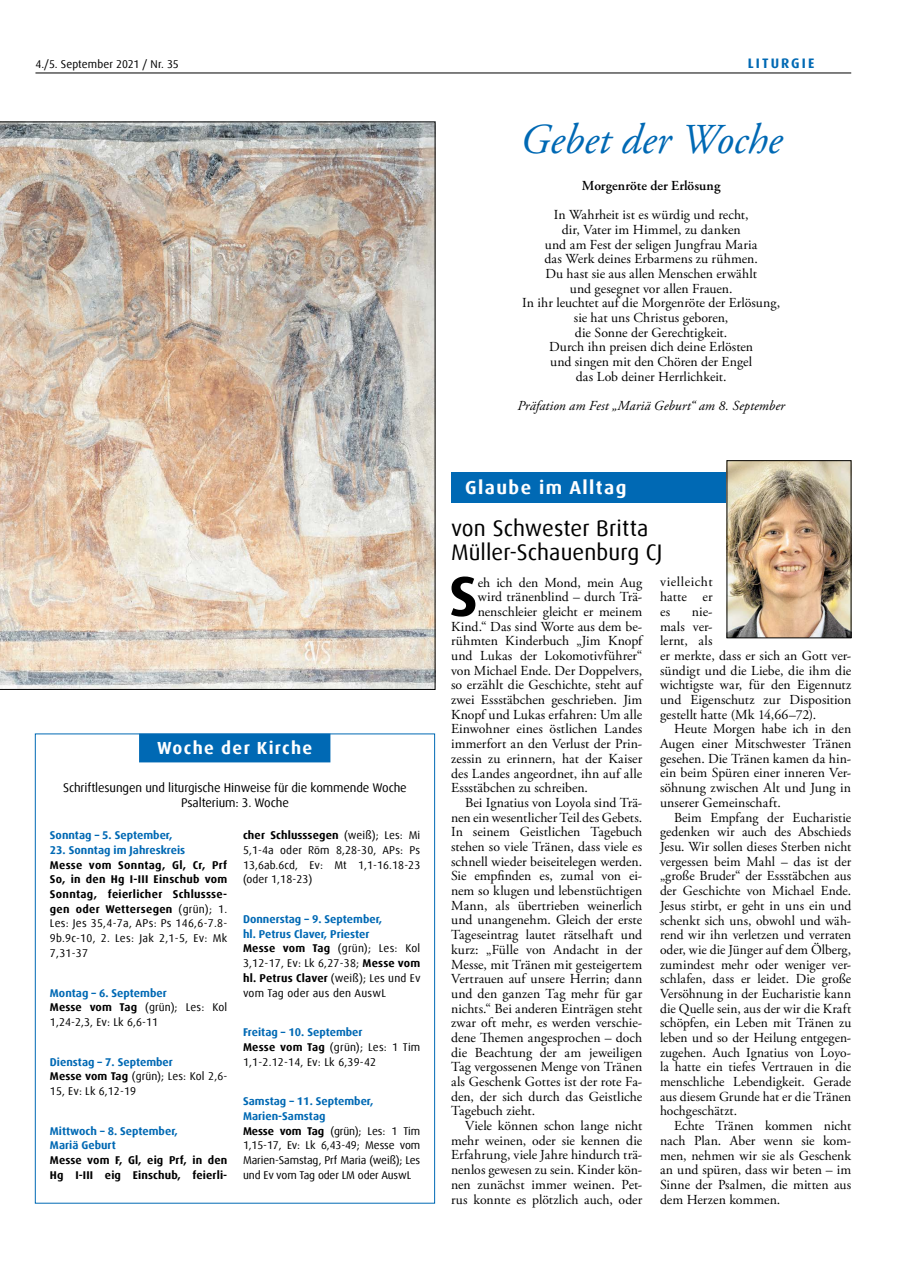
<style>
.page{position:relative;width:908px;height:1276px;background:#fff}
.page>*{position:absolute;margin:0;border:0;box-sizing:border-box;transform-origin:0 0}
.t1{font:700 56.5px "Dax Offc Pro";color:#000}
.t2{font:italic 42.5px "Adobe Garamond Pro";letter-spacing:-.005em;color:#0069b4}
.t3{font:22.5px/23.8px "Dax Offc Pro";letter-spacing:.005em;color:#000}
.t4{font:700 18.75px "Dax Offc Pro";letter-spacing:.075em;color:#fff}
.t5{font:700 17.5px "Dax Offc Pro";letter-spacing:.075em;color:#fff}
.t6{font:13.75px/14.6px "Adobe Garamond Pro";letter-spacing:.005em;color:#000;text-align:justify}
.t7{font:italic 13.75px "Adobe Garamond Pro";letter-spacing:.005em;color:#000}
.t8{font:600 13.75px "Adobe Garamond Pro";color:#000}
.t9{font:700 13.75px "Dax Offc Pro";letter-spacing:.15em;color:#0069b4}
.t10{font:12.5px/14.8px "Dax Offc Pro";letter-spacing:-.01em;color:#000;text-align:center}
.t11{font:11.25px/14.8px "Dax Offc Pro";letter-spacing:.01em;color:#000}
.t12{font:700 11.25px/14.8px "Dax Offc Pro";letter-spacing:.015em;color:#000;text-align:justify}
.t13{font:11.25px/14.8px "Dax Offc Pro";letter-spacing:-.01em;color:#000}
.t14{font:700 11.25px/14.8px "Dax Offc Pro";color:#0069b4}
.s1{font-weight:700}
.s2{font-weight:700;color:#0069b4}
.s3{font-weight:400}
</style>
<div class="page">
<hr style="left:35px;top:73px;width:815px;height:1px;background:#000">
<div style="left:139px;top:733px;width:191px;height:29px;background:#0069b4"></div>
<div style="left:451px;top:472px;width:398px;height:31px;background:#0069b4"></div>
<img style="left:728px;top:462px;width:120px;height:174px">
<div style="left:726px;top:460px;width:124px;height:178px;border:1px solid #000"></div>
<svg style="left:0;top:122px;width:435px;height:567px;background:#cdbfb0"></svg>
<p class="t11" style="left:35px;top:56px;width:145px">4./5. September 2021 / Nr. 35</p>
<p class="t9" style="left:747px;top:54px;width:68px">LITURGIE</p>
<p class="t5" style="left:157px;top:736px;width:156px">Woche der Kirche</p>
<p class="t10" style="left:63px;top:780px;width:345px">Schriftlesungen und liturgische Hinweise für die kommende Woche<br>Psalterium: 3. Woche</p>
<p class="t11" style="left:243px;top:828px;width:179px;text-align:justify"><span class="s1">cher Schlusssegen</span> (weiß); Les: Mi 5,1-4a oder Röm 8,28-30, APs: Ps 13,6ab.6cd, Ev: Mt 1,1-16.18-23 (oder 1,18-23)</p>
<p class="t11" style="left:243px;top:911px;width:179px"><span class="s2">Donnerstag – 9. September,<br>hl. Petrus Claver, Priester<br></span><span class="s1">Messe vom Tag</span> (grün); Les: Kol<br>3,12-17, Ev: Lk 6,27-38; <span class="s1">Messe vom hl. Petrus Claver</span> (weiß); Les und Ev vom Tag oder aus den AuswL</p>
<p class="t11" style="left:243px;top:1025px;width:179px"><span class="s2">Freitag – 10. September<br></span><span class="s1">Messe vom Tag</span> (grün); Les: 1 Tim<br>1,1-2.12-14, Ev: Lk 6,39-42</p>
<p class="t13" style="left:243px;top:1094px;width:179px"><span class="s2">Samstag – 11. September,<br>Marien-Samstag<br></span><span class="s1">Messe vom Tag</span> (grün); Les: 1 Tim<br>1,15-17, Ev: Lk 6,43-49; Messe vom<br>Marien-Samstag, Prf Maria (weiß); Les und Ev vom Tag oder LM oder AuswL</p>
<p class="t14" style="left:50px;top:828px;width:124px">Sonntag – 5. September,</p>
<p class="t14" style="left:50px;top:842px;width:137px">23. Sonntag im Jahreskreis</p>
<p class="t12" style="left:50px;top:857px;width:179px">Messe vom Sonntag, Gl, Cr, Prf So, in den Hg I-III Einschub vom Sonntag, feierlicher Schlussse&shy;gen oder Wettersegen <span class="s3">(grün); 1.<br>Les: Jes 35,4-7a, APs: Ps 146,6-7.8- 9b.9c-10, 2. Les: Jak 2,1-5, Ev: Mk 7,31-37</span></p>
<p class="t11" style="left:50px;top:985px;width:179px"><span class="s2">Montag – 6. September<br></span><span class="s1">Messe vom Tag</span> (grün); Les: Kol<br>1,24-2,3, Ev: Lk 6,6-11</p>
<p class="t11" style="left:50px;top:1054px;width:179px"><span class="s2">Dienstag – 7. September<br></span><span class="s1">Messe vom Tag</span> (grün); Les: Kol 2,6-<br>15, Ev: Lk 6,12-19</p>
<p class="t14" style="left:50px;top:1123px;width:129px">Mittwoch – 8. September,<br>Mariä Geburt</p>
<p class="t12" style="left:50px;top:1153px;width:179px">Messe vom F, Gl, eig Prf, in den<br>Hg I-III eig Einschub, feierli-</p>
<h2 class="t2" style="left:520px;top:114px;width:263px">Gebet der Woche</h2>
<p class="t8" style="left:581px;top:178px;width:140px">Morgenröte der Erlösung</p>
<p class="t6" style="left:522px;top:208px;width:259px;text-align:center">In Wahrheit ist es würdig und recht,<br>dir, Vater im Himmel, zu danken<br>und am Fest der seligen Jungfrau Maria<br>das Werk deines Erbarmens zu rühmen.<br>Du hast sie aus allen Menschen erwählt<br>und gesegnet vor allen Frauen.<br>In ihr leuchtet auf die Morgenröte der Erlösung, sie hat uns Christus geboren,<br>die Sonne der Gerechtigkeit.<br>Durch ihn preisen dich deine Erlösten<br>und singen mit den Chören der Engel<br>das Lob deiner Herrlichkeit.</p>
<p class="t7" style="left:517px;top:398px;width:269px">Präfation am Fest „Mariä Geburt“ am 8. September</p>
<h3 class="t4" style="left:465px;top:475px;width:163px">Glaube im Alltag</h3>
<h3 class="t3" style="left:451px;top:516px;width:213px">von Schwester Britta<br>Müller-Schauenburg CJ</h3>
<h1 class="t1" style="left:449px;top:560px;width:30px">S</h1>
<p class="t6" style="left:477px;top:575px;width:166px">eh ich den Mond, mein Aug</p>
<p class="t6" style="left:659px;top:575px;width:54px">vielleicht hatte er es</p>
<p class="t6" style="left:477px;top:590px;width:166px">wird tränenblind – durch Trä-</p>
<p class="t6" style="left:477px;top:605px;width:166px">nenschleier gleicht er meinem</p>
<p class="t6" style="left:451px;top:619px;width:193px">Kind.“ Das sind Worte aus dem be-</p>
<p class="t6" style="left:451px;top:634px;width:193px">rühmten Kinderbuch „Jim Knopf</p>
<p class="t6" style="left:451px;top:649px;width:193px">und Lukas der Lokomotivführer“</p>
<p class="t6" style="left:451px;top:663px;width:193px">von Michael Ende. Der Doppelvers,</p>
<p class="t6" style="left:451px;top:678px;width:193px">so erzählt die Geschichte, steht auf</p>
<p class="t6" style="left:451px;top:693px;width:193px">zwei Essstäbchen geschrieben. Jim</p>
<p class="t6" style="left:451px;top:707px;width:193px">Knopf und Lukas erfahren: Um alle</p>
<p class="t6" style="left:451px;top:722px;width:193px">Einwohner eines östlichen Landes</p>
<p class="t6" style="left:451px;top:737px;width:193px">immerfort an den Verlust der Prin-</p>
<p class="t6" style="left:451px;top:751px;width:193px">zessin zu erinnern, hat der Kaiser</p>
<p class="t6" style="left:451px;top:766px;width:193px">des Landes angeordnet, ihn auf alle</p>
<p class="t6" style="left:451px;top:781px;width:138px">Essstäbchen zu schreiben.</p>
<p class="t6" style="left:465px;top:796px;width:178px">Bei Ignatius von Loyola sind Trä-</p>
<p class="t6" style="left:451px;top:810px;width:193px">nen ein wesentlicher Teil des Gebets.</p>
<p class="t6" style="left:451px;top:825px;width:193px">In seinem Geistlichen Tagebuch</p>
<p class="t6" style="left:451px;top:840px;width:193px">stehen so viele Tränen, dass viele es</p>
<p class="t6" style="left:451px;top:854px;width:193px">schnell wieder beiseitelegen werden.</p>
<p class="t6" style="left:451px;top:869px;width:193px">Sie empfinden es, zumal von ei-</p>
<p class="t6" style="left:451px;top:884px;width:193px">nem so klugen und lebenstüchtigen</p>
<p class="t6" style="left:451px;top:898px;width:193px">Mann, als übertrieben weinerlich</p>
<p class="t6" style="left:451px;top:913px;width:192px">und unangenehm. Gleich der erste</p>
<p class="t6" style="left:451px;top:928px;width:193px">Tageseintrag lautet rätselhaft und</p>
<p class="t6" style="left:451px;top:942px;width:193px">kurz: „Fülle von Andacht in der</p>
<p class="t6" style="left:451px;top:957px;width:193px">Messe, mit Tränen mit gesteigertem</p>
<p class="t6" style="left:451px;top:972px;width:193px">Vertrauen auf unsere Herrin; dann</p>
<p class="t6" style="left:451px;top:986px;width:192px">und den ganzen Tag mehr für gar</p>
<p class="t6" style="left:451px;top:1001px;width:193px">nichts.“ Bei anderen Einträgen steht</p>
<p class="t6" style="left:451px;top:1016px;width:193px">zwar oft mehr, es werden verschie-</p>
<p class="t6" style="left:451px;top:1030px;width:193px">dene Themen angesprochen – doch</p>
<p class="t6" style="left:451px;top:1045px;width:193px">die Beachtung der am jeweiligen</p>
<p class="t6" style="left:451px;top:1060px;width:193px">Tag vergossenen Menge von Tränen</p>
<p class="t6" style="left:451px;top:1075px;width:193px">als Geschenk Gottes ist der rote Fa-</p>
<p class="t6" style="left:451px;top:1089px;width:193px">den, der sich durch das Geistliche</p>
<p class="t6" style="left:451px;top:1104px;width:86px">Tagebuch zieht.</p>
<p class="t6" style="left:465px;top:1119px;width:178px">Viele können schon lange nicht</p>
<p class="t6" style="left:451px;top:1133px;width:193px">mehr weinen, oder sie kennen die</p>
<p class="t6" style="left:451px;top:1148px;width:193px">Erfahrung, viele Jahre hindurch trä-</p>
<p class="t6" style="left:451px;top:1163px;width:193px">nenlos gewesen zu sein. Kinder kön-</p>
<p class="t6" style="left:451px;top:1177px;width:193px">nen zunächst immer weinen. Pet-</p>
<p class="t6" style="left:451px;top:1192px;width:193px">rus konnte es plötzlich auch, oder</p>
<p class="t6" style="left:659px;top:604px;width:193px;text-align:left;text-indent:32px">nie-<br>mals ver-<br>lernt, als<br>er merkte, dass er sich an Gott ver&shy;sündigt und die Liebe, die ihm die wichtigste war, für den Eigennutz und Eigenschutz zur Disposition gestellt hatte (Mk 14,66–72).</p>
<p class="t6" style="left:659px;top:722px;width:193px;text-indent:14px">Heute Morgen habe ich in den Augen einer Mitschwester Tränen gesehen. Die Tränen kamen da hin&shy;ein beim Spüren einer inneren Ver&shy;söhnung zwischen Alt und Jung in unserer Gemeinschaft.</p>
<p class="t6" style="left:659px;top:810px;width:193px;text-indent:14px">Beim Empfang der Eucharistie gedenken wir auch des Abschieds Jesu. Wir sollen dieses Sterben nicht vergessen beim Mahl – das ist der „große Bruder“ der Essstäbchen aus der Geschichte von Michael Ende.<br>Jesus stirbt, er geht in uns ein und schenkt sich uns, obwohl und wäh&shy;rend wir ihn verletzen und verraten oder, wie die Jünger auf dem Ölberg, zumindest mehr oder weniger ver&shy;schlafen, dass er leidet. Die große Versöhnung in der Eucharistie kann die Quelle sein, aus der wir die Kraft schöpfen, ein Leben mit Tränen zu leben und so der Heilung entgegen&shy;zugehen. Auch Ignatius von Loyo&shy;la hatte ein tiefes Vertrauen in die menschliche Lebendigkeit. Gerade aus diesem Grunde hat er die Tränen hochgeschätzt.</p>
<p class="t6" style="left:659px;top:1119px;width:193px;text-indent:14px">Echte Tränen kommen nicht nach Plan. Aber wenn sie kom&shy;men, nehmen wir sie als Geschenk an und spüren, dass wir beten – im Sinne der Psalmen, die mitten aus dem Herzen kommen.</p>
</div>
